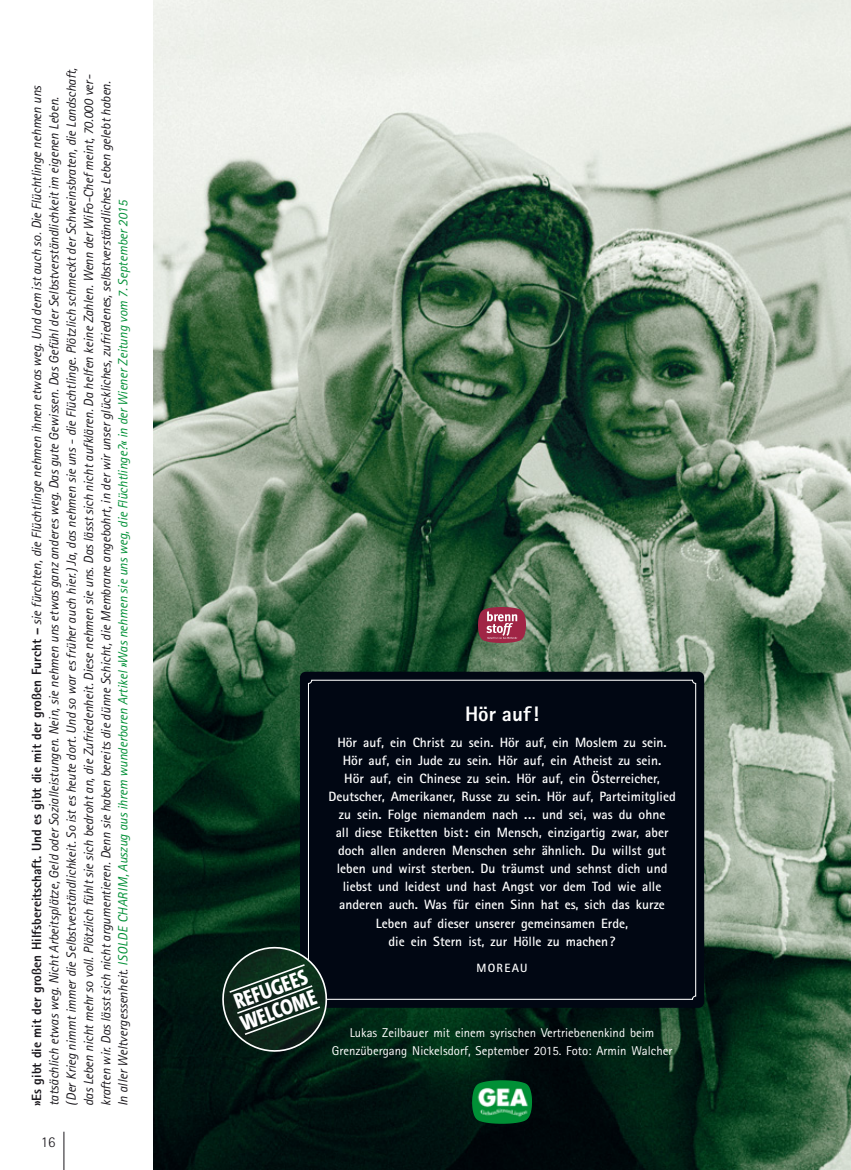
<style>
.page{position:relative;width:851px;height:1170px;background:#fff}
.page>*{position:absolute;margin:0;border:0;box-sizing:border-box;transform-origin:0 0}
.t1{font:800 22.2px/22.5px "The Sans Cd LF8";color:#fff}
.t2{font:800 21px "Rotis Sans Serif";color:#fff}
.t3{font:300 15px "Rotis Sans Serif";color:#1a171c}
.t4{font:700 13.5px/18px "Rotis Sans Serif";color:#fff;text-align:center}
.t5{font:italic 13.35px/17.2px "Rotis Sans Serif";color:#1a171c}
.t6{font:12.75px/18px "Rotis Sans Serif";color:#fff;text-align:center}
.t7{font:700 12px "Rotis Sans Serif";letter-spacing:.105em;color:#fff}
.s1{font-weight:800;font-style:normal}
.s2{color:#009036}
</style>
<div class="page">
<hr style="left:64px;top:1131px;width:1px;height:38px;background:#1a171c">
<img style="left:153px;top:0;width:697px;height:1169px">
<img style="left:478px;top:607px;width:48px;height:35px">
<div style="left:300px;top:671px;width:404px;height:336px;background:#010713"></div>
<svg style="left:215px;top:940px;width:119px;height:118px;background:#193126"></svg>
<div style="left:307px;top:679px;width:389px;height:321px;background:#010713"></div>
<img style="left:472px;top:1080px;width:53px;height:21px">
<p class="t5" style="left:29px;top:1106px;width:1039px;rotate:-90deg"><span class="s1">»Es gibt die mit der großen Hilfsbereitschaft. Und es gibt die mit der großen Furcht –</span> sie fürchten, die Flüchtlinge nehmen ihnen etwas weg. Und dem ist auch so. Die Flüchtlinge nehmen uns tatsächlich etwas weg. Nicht Arbeitsplätze, Geld oder Sozialleistungen. Nein, sie nehmen uns etwas ganz anderes weg. Das gute Gewissen. Das Gefühl der Selbstverständlichkeit im eigenen Leben.<br>(Der Krieg nimmt immer die Selbstverständlichkeit. So ist es heute dort. Und so war es früher auch hier.) Ja, das nehmen sie uns - die Flüchtlinge. Plötzlich schmeckt der Schweinsbraten, die Landschaft, das Leben nicht mehr so voll. Plötzlich fühlt sie sich bedroht an, die Zufriedenheit. Diese nehmen sie uns. Das lässt sich nicht aufklären. Da helfen keine Zahlen. Wenn der WiFo-Chef meint, 70.000 ver&shy;kraften wir. Das lässt sich nicht argumentieren. Denn sie haben bereits die dünne Schicht, die Membrane angebohrt, in der wir unser glückliches, zufriedenes, selbstverständliches Leben gelebt haben.<br>In aller Weltvergessenheit. <span class="s2">ISOLDE CHARIM, Auszug aus ihrem wunderbaren Artikel »Was nehmen sie uns weg, die Flüchtlinge?« in der Wiener Zeitung vom 7. September 2015</span></p>
<p class="t3" style="left:41px;top:1136px;width:16px">16</p>
<h1 class="t1" style="left:231px;top:994px;width:81px;rotate:-20deg">REFUGEES<br>WELCOME</h1>
<h2 class="t2" style="left:465px;top:706px;width:76px">Hör auf!</h2>
<p class="t4" style="left:328px;top:735px;width:349px">Hör auf, ein Christ zu sein. Hör auf, ein Moslem zu sein.<br>Hör auf, ein Jude zu sein. Hör auf, ein Atheist zu sein.<br>Hör auf, ein Chinese zu sein. Hör auf, ein Österreicher, Deutscher, Amerikaner, Russe zu sein. Hör auf, Parteimitglied zu sein. Folge niemandem nach ... und sei, was du ohne<br>all diese Etiketten bist: ein Mensch, einzigartig zwar, aber doch allen anderen Menschen sehr ähnlich. Du willst gut leben und wirst sterben. Du träumst und sehnst dich und liebst und leidest und hast Angst vor dem Tod wie alle anderen auch. Was für einen Sinn hat es, sich das kurze Leben auf dieser unserer gemeinsamen Erde,<br>die ein Stern ist, zur Hölle zu machen?</p>
<p class="t7" style="left:476px;top:963px;width:53px">MOREAU</p>
<p class="t6" style="left:332px;top:1024px;width:342px">Lukas Zeilbauer mit einem syrischen Vertriebenenkind beim<br>Grenzübergang Nickelsdorf, September 2015. Foto: Armin Walcher</p>
</div>
